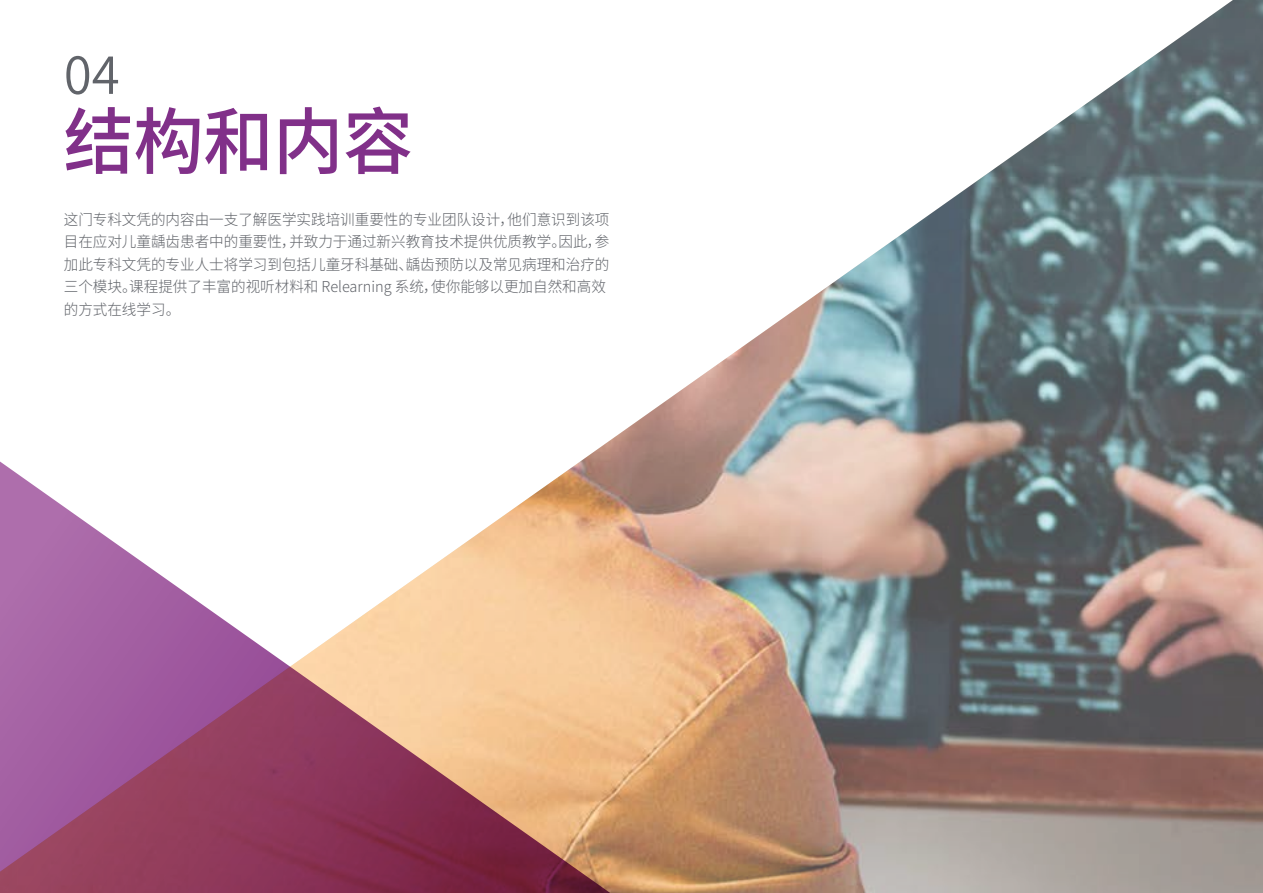
<style>
.page{position:relative;width:1263px;height:893px;background:#fff}
.page>*{position:absolute;margin:0;border:0;box-sizing:border-box;transform-origin:0 0}
.t1{font:500 72px "Source Han Sans CN";color:#813089}
.t2{font:52.5px "Source Han Sans CN";color:#61646a}
.t3{font:300 15px/22.5px "Source Han Sans CN";color:#61646a}
</style>
<div class="page">
<img style="left:602px;top:0;width:661px;height:893px">
<svg style="left:0;top:446px;width:640px;height:447px"></svg>
<h2 class="t2" style="left:64px;top:45px;width:57px">04</h2>
<h1 class="t1" style="left:64px;top:101px;width:351px">结构和内容</h1>
<p class="t3" style="left:64px;top:208px;width:547px">这门专科文凭的内容由一支了解医学实践培训重要性的专业团队设计，他们意识到该项目在应对儿童龋齿患者中的重要性，并致力于通过新兴教育技术提供优质教学。因此，参加此专科文凭的专业人士将学习到包括儿童牙科基础、龋齿预防以及常见病理和治疗的三个模块。课程提供了丰富的视听材料和 Relearning 系统，使你能够以更加自然和高效的方式在线学习。</p>
</div>
